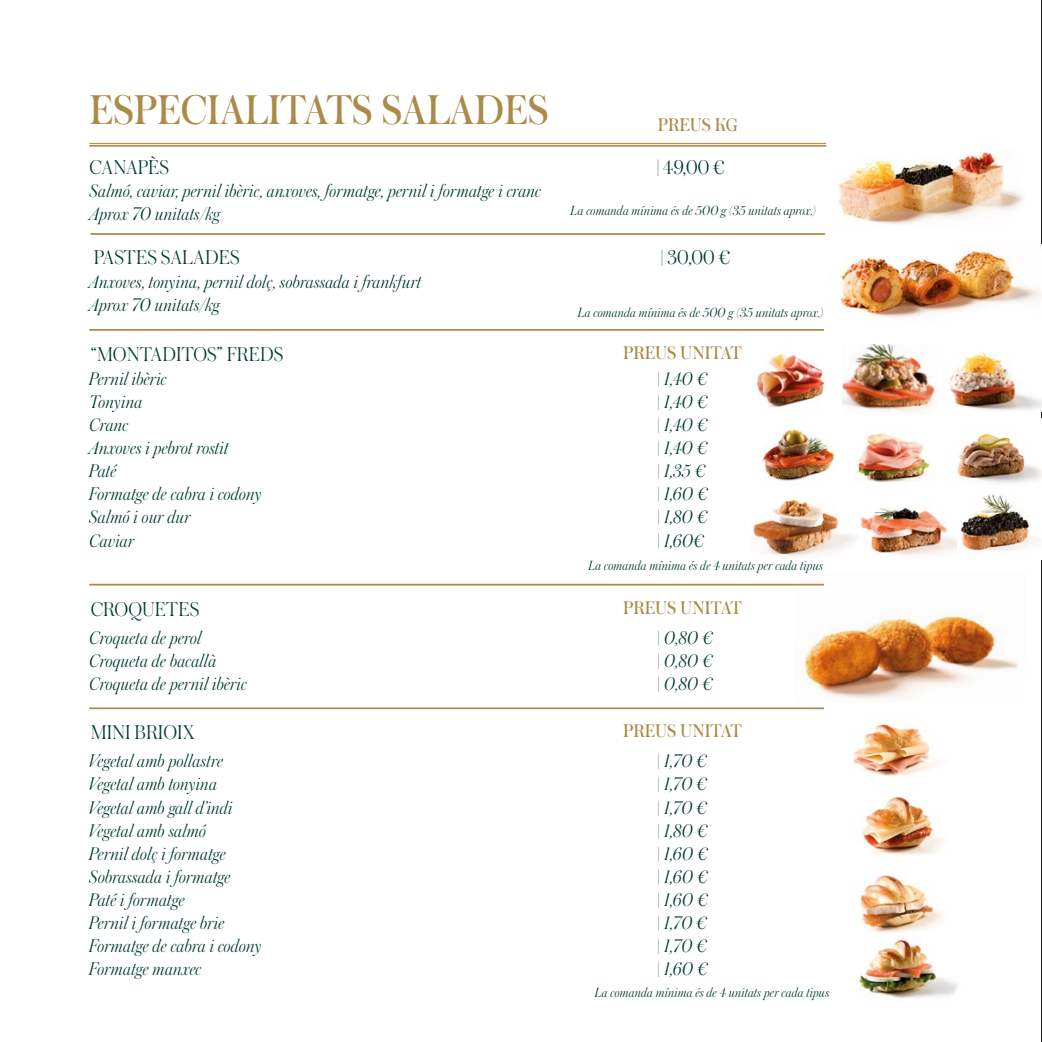
<style>
.page{position:relative;width:1042px;height:1042px;background:#fff}
.page>*{position:absolute;margin:0;border:0;box-sizing:border-box;transform-origin:0 0}
.t1{font:43.75px "Austin";color:#ab8b4a}
.t2{font:300 21px "Austin";color:#003d33}
.t3{font:italic 300 19.25px/23.1px "Austin";color:#003d33}
.t4{font:19.25px "Austin";color:#ab8b4a}
.t5{font:italic 300 14px "Austin";color:#003d33}
</style>
<div class="page">
<hr style="left:1041px;top:0;width:1px;height:1042px;background:#000">
<img style="left:858px;top:875px;width:99px;height:123px">
<img style="left:852px;top:723px;width:84px;height:53px">
<img style="left:839px;top:250px;width:202px;height:68px">
<img style="left:824px;top:142px;width:199px;height:83px">
<img style="left:794px;top:583px;width:224px;height:117px">
<img style="left:857px;top:432px;width:73px;height:50px">
<hr style="left:89px;top:143px;width:737px;height:1px;background:#ab8b4a">
<hr style="left:89px;top:145px;width:737px;height:2px;background:#ab8b4a">
<hr style="left:90px;top:233px;width:735px;height:2px;background:#ab8b4a">
<hr style="left:89px;top:329px;width:735px;height:2px;background:#ab8b4a">
<hr style="left:89px;top:584px;width:735px;height:1px;background:#ab8b4a">
<hr style="left:89px;top:707px;width:735px;height:2px;background:#ab8b4a">
<img style="left:756px;top:352px;width:69px;height:56px">
<img style="left:752px;top:494px;width:288px;height:63px">
<img style="left:762px;top:428px;width:72px;height:53px">
<img style="left:861px;top:795px;width:82px;height:60px">
<img style="left:957px;top:419px;width:85px;height:70px">
<img style="left:949px;top:341px;width:93px;height:70px">
<img style="left:842px;top:344px;width:94px;height:69px">
<h1 class="t1" style="left:90px;top:80px;width:460px">ESPECIALITATS SALADES</h1>
<p class="t4" style="left:658px;top:111px;width:82px">PREUS KG</p>
<p class="t2" style="left:90px;top:153px;width:81px">CANAPÈS</p>
<p class="t2" style="left:657px;top:153px;width:69px">| 49,00 €</p>
<p class="t3" style="left:90px;top:179px;width:453px">Salmó, caviar, pernil ibèric, anxoves, formatge, pernil i formatge i cranc<br>Aprox 70 unitats/kg</p>
<p class="t5" style="left:570px;top:201px;width:247px">La comanda mínima és de 500 g (35 unitats aprox.)</p>
<p class="t2" style="left:94px;top:243px;width:148px">PASTES SALADES</p>
<p class="t2" style="left:661px;top:243px;width:71px">| 30,00 €</p>
<p class="t3" style="left:89px;top:270px;width:334px">Anxoves, tonyina, pernil dolç, sobrassada i frankfurt<br>Aprox 70 unitats/kg</p>
<p class="t2" style="left:91px;top:340px;width:194px">“MONTADITOS” FREDS</p>
<p class="t5" style="left:578px;top:303px;width:247px">La comanda mínima és de 500 g (35 unitats aprox.)</p>
<p class="t4" style="left:623px;top:340px;width:120px">PREUS UNITAT</p>
<p class="t3" style="left:89px;top:367px;width:79px">Pernil ibèric</p>
<p class="t3" style="left:656px;top:367px;width:52px">| 1,40 €</p>
<p class="t3" style="left:89px;top:390px;width:55px">Tonyina</p>
<p class="t3" style="left:656px;top:390px;width:52px">| 1,40 €</p>
<p class="t3" style="left:89px;top:413px;width:41px">Cranc</p>
<p class="t3" style="left:656px;top:413px;width:52px">| 1,40 €</p>
<p class="t3" style="left:89px;top:436px;width:141px">Anxoves i pebrot rostit</p>
<p class="t3" style="left:656px;top:436px;width:52px">| 1,40 €</p>
<p class="t3" style="left:89px;top:459px;width:29px">Paté</p>
<p class="t3" style="left:656px;top:459px;width:50px">| 1,35 €</p>
<p class="t3" style="left:89px;top:482px;width:174px">Formatge de cabra i codony</p>
<p class="t3" style="left:656px;top:482px;width:53px">| 1,60 €</p>
<p class="t3" style="left:89px;top:505px;width:103px">Salmó i our dur</p>
<p class="t3" style="left:656px;top:505px;width:52px">| 1,80 €</p>
<p class="t3" style="left:89px;top:528px;width:46px">Caviar</p>
<p class="t3" style="left:656px;top:528px;width:49px">| 1,60€</p>
<p class="t2" style="left:91px;top:595px;width:110px">CROQUETES</p>
<p class="t5" style="left:588px;top:556px;width:236px">La comanda mínima és de 4 unitats per cada tipus</p>
<p class="t4" style="left:623px;top:595px;width:120px">PREUS UNITAT</p>
<p class="t3" style="left:89px;top:625px;width:114px">Croqueta de perol</p>
<p class="t3" style="left:656px;top:625px;width:58px">| 0,80 €</p>
<p class="t3" style="left:89px;top:648px;width:129px">Croqueta de bacallà</p>
<p class="t3" style="left:656px;top:648px;width:58px">| 0,80 €</p>
<p class="t3" style="left:89px;top:672px;width:159px">Croqueta de pernil ibèric</p>
<p class="t3" style="left:656px;top:672px;width:58px">| 0,80 €</p>
<p class="t2" style="left:91px;top:718px;width:106px">MINI BRIOIX</p>
<p class="t4" style="left:623px;top:718px;width:120px">PREUS UNITAT</p>
<p class="t3" style="left:89px;top:749px;width:135px">Vegetal amb pollastre</p>
<p class="t3" style="left:656px;top:749px;width:52px">| 1,70 €</p>
<p class="t3" style="left:89px;top:772px;width:129px">Vegetal amb tonyina</p>
<p class="t3" style="left:656px;top:772px;width:52px">| 1,70 €</p>
<p class="t3" style="left:89px;top:795px;width:145px">Vegetal amb gall d’indi</p>
<p class="t3" style="left:656px;top:795px;width:52px">| 1,70 €</p>
<p class="t3" style="left:89px;top:818px;width:118px">Vegetal amb salmó</p>
<p class="t3" style="left:656px;top:818px;width:52px">| 1,80 €</p>
<p class="t3" style="left:89px;top:841px;width:138px">Pernil dolç i formatge</p>
<p class="t3" style="left:656px;top:841px;width:53px">| 1,60 €</p>
<p class="t3" style="left:89px;top:864px;width:143px">Sobrassada i formatge</p>
<p class="t3" style="left:656px;top:864px;width:53px">| 1,60 €</p>
<p class="t3" style="left:89px;top:888px;width:97px">Paté i formatge</p>
<p class="t3" style="left:656px;top:888px;width:53px">| 1,60 €</p>
<p class="t3" style="left:89px;top:911px;width:137px">Pernil i formatge brie</p>
<p class="t3" style="left:656px;top:911px;width:52px">| 1,70 €</p>
<p class="t3" style="left:89px;top:934px;width:174px">Formatge de cabra i codony</p>
<p class="t3" style="left:656px;top:934px;width:52px">| 1,70 €</p>
<p class="t3" style="left:89px;top:957px;width:114px">Formatge manxec</p>
<p class="t3" style="left:656px;top:957px;width:53px">| 1,60 €</p>
<p class="t5" style="left:595px;top:983px;width:236px">La comanda mínima és de 4 unitats per cada tipus</p>
</div>
